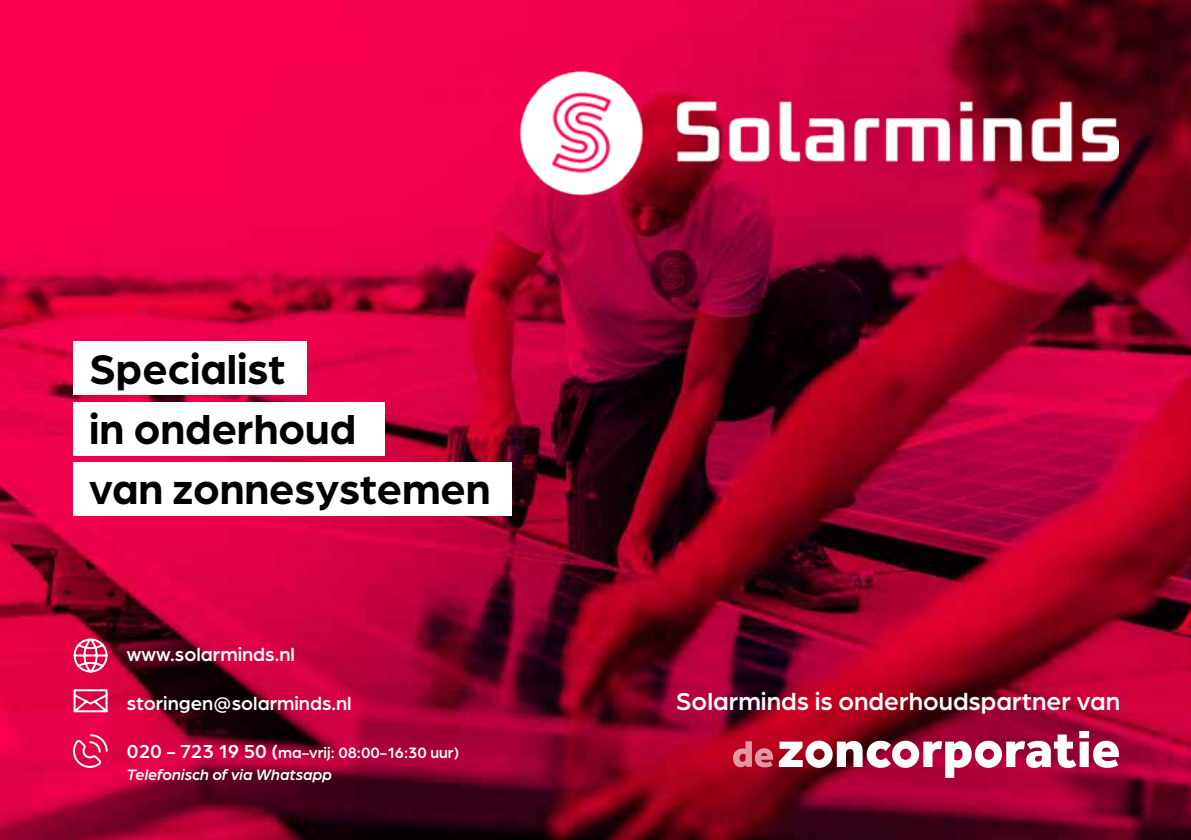
<style>
.page{position:relative;width:1191px;height:840px;background:#fff}
.page>*{position:absolute;margin:0;border:0;box-sizing:border-box;transform-origin:0 0}
.t1{font:700 44px/60px "Arboria";color:#000}
.t2{font:500 26px "Arboria";color:#fff}
.t3{font:500 20px "Arboria";color:#fff}
.t4{font:italic 500 16px/22px "Arboria";color:#fff}
.s1{font-style:normal;font-size:20px}
.s2{font-style:normal}
</style>
<div class="page">
<img style="left:0;top:0;width:1191px;height:839px">
<img style="left:496px;top:47px;width:623px;height:173px">
<svg style="left:73px;top:636px;width:36px;height:38px"></svg>
<svg style="left:72px;top:688px;width:37px;height:25px"></svg>
<svg style="left:70px;top:732px;width:39px;height:38px"></svg>
<div style="left:73px;top:340px;width:233px;height:54px;background:#fff"></div>
<div style="left:73px;top:401px;width:311px;height:54px;background:#fff"></div>
<div style="left:73px;top:462px;width:439px;height:54px;background:#fff"></div>
<svg style="left:733px;top:740px;width:40px;height:27px"></svg>
<svg style="left:779px;top:730px;width:340px;height:47px"></svg>
<h1 class="t1" style="left:89px;top:336px;width:403px">Specialist<br>in onderhoud<br>van zonnesystemen</h1>
<p class="t3" style="left:127px;top:640px;width:169px">www.solarminds.nl</p>
<p class="t3" style="left:127px;top:689px;width:226px">storingen@solarminds.nl</p>
<p class="t4" style="left:127px;top:740px;width:334px"><span class="s1">020 - 723 19 50 (</span><span class="s2">ma-vrij: 08:00-16:30 uur)<br></span>Telefonisch of via Whatsapp</p>
<h2 class="t2" style="left:676px;top:683px;width:446px">Solarminds is onderhoudspartner van</h2>
</div>
